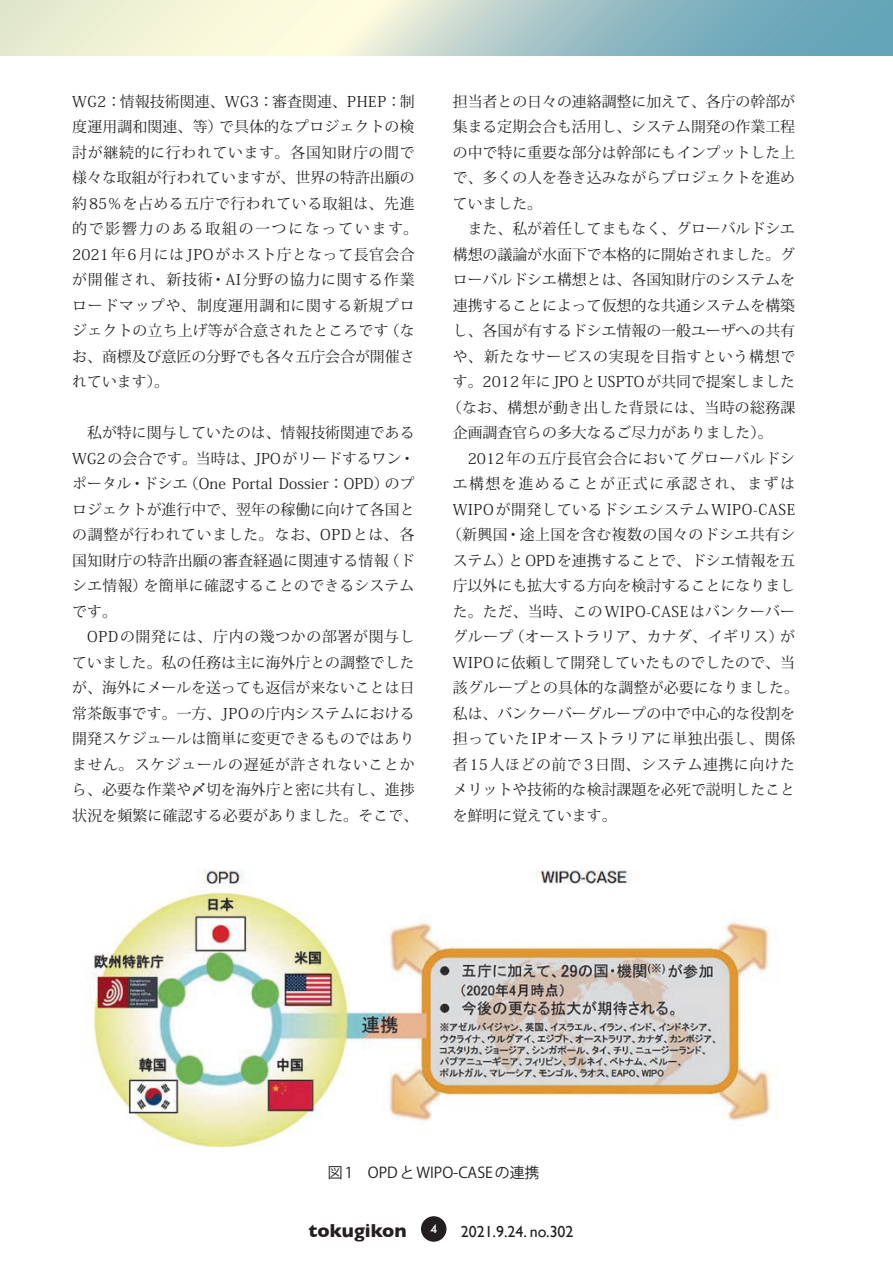
<style>
.page{position:relative;width:893px;height:1263px;background:#fff}
.page>*{position:absolute;margin:0;border:0;box-sizing:border-box;transform-origin:0 0}
.t1{font:700 19.2px "Gill Sans";color:#231f20}
.t2{font:15.9px "Gill Sans";color:#231f20}
.t3{font:14.85px/25.5px "Koz Min Pro";letter-spacing:.005em;color:#231f20}
.t4{font:14.85px/25.5px "Koz Min Pro";letter-spacing:.03em;color:#231f20}
.t5{font:14.85px "Koz Min Pro";letter-spacing:.025em;color:#231f20}
.t6{font:14.85px "Koz Min Pro";letter-spacing:.04em;color:#231f20}
.t7{font:14.85px "Koz Min Pro";letter-spacing:.035em;color:#231f20}
.t8{font:14.85px "Koz Min Pro";letter-spacing:.05em;color:#231f20}
.t9{font:14.85px "Koz Min Pro";letter-spacing:.1em;color:#231f20}
.t10{font:14.85px "Koz Go Pro";color:#231f20}
</style>
<div class="page">
<div style="left:421px;top:1216px;width:25px;height:26px;background:#231f20;border-radius:50%"></div>
<svg style="left:0;top:0;width:892px;height:55px;background:#bdd4cc"></svg>
<img style="left:90px;top:869px;width:681px;height:279px">
<p class="t4" style="left:72px;top:88px;width:347px">WG2：情報技術関連、WG3：審査関連、PHEP：制度運用調和関連、等）で具体的なプロジェクトの検討が継続的に行われています。各国知財庁の間で様々な取組が行われていますが、世界の特許出願の約85％を占める五庁で行われている取組は、先進的で影響力のある取組の一つになっています。<br>2021年6月には JPOがホスト庁となって長官会合が開催され、新技術・AI分野の協力に関する作業ロードマップや、制度運用調和に関する新規プロジェクトの立ち上げ等が合意されたところです（なお、商標及び意匠の分野でも各々五庁会合が開催されています）。</p>
<p class="t3" style="left:72px;top:419px;width:348px">　私が特に関与していたのは、情報技術関連である<br>WG2の会合です。当時は、JPOがリードするワン・ポータル・ドシエ（One Portal Dossier：OPD）のプロジェクトが進行中で、翌年の稼働に向けて各国との調整が行われていました。なお、OPDとは、各国知財庁の特許出願の審査経過に関連する情報（ドシエ情報）を簡単に確認することのできるシステムです。<br>　OPDの開発には、庁内の幾つかの部署が関与していました。私の任務は主に海外庁との調整でしたが、海外にメールを送っても返信が来ないことは日常茶飯事です。一方、JPOの庁内システムにおける開発スケジュールは簡単に変更できるものではありません。スケジュールの遅延が許されないことから、必要な作業や〆切を海外庁と密に共有し、進捗状況を頻繁に確認する必要がありました。そこで、</p>
<p class="t3" style="left:453px;top:88px;width:344px">担当者との日々の連絡調整に加えて、各庁の幹部が</p>
<p class="t3" style="left:453px;top:113px;width:344px">集まる定期会合も活用し、システム開発の作業工程</p>
<p class="t3" style="left:453px;top:139px;width:344px">の中で特に重要な部分は幹部にもインプットした上</p>
<p class="t3" style="left:453px;top:164px;width:344px">で、多くの人を巻き込みながらプロジェクトを進め</p>
<p class="t3" style="left:453px;top:190px;width:91px">ていました。</p>
<p class="t3" style="left:453px;top:215px;width:344px">　また、私が着任してまもなく、グローバルドシエ</p>
<p class="t3" style="left:453px;top:241px;width:344px">構想の議論が水面下で本格的に開始されました。グ</p>
<p class="t3" style="left:453px;top:266px;width:344px">ローバルドシエ構想とは、各国知財庁のシステムを</p>
<p class="t3" style="left:453px;top:292px;width:344px">連携することによって仮想的な共通システムを構築</p>
<p class="t3" style="left:453px;top:317px;width:344px">し、各国が有するドシエ情報の一般ユーザへの共有</p>
<p class="t8" style="left:453px;top:346px;width:344px">や、新たなサービスの実現を目指すという構想で</p>
<p class="t3" style="left:453px;top:369px;width:344px">す。2012年にJPOとUSPTOが共同で提案しました</p>
<p class="t3" style="left:447px;top:394px;width:349px">（なお、構想が動き出した背景には、当時の総務課</p>
<p class="t3" style="left:453px;top:420px;width:321px">企画調査官らの多大なるご尽力がありました）。</p>
<p class="t5" style="left:453px;top:448px;width:344px">　2012年の五庁長官会合においてグローバルドシ</p>
<p class="t9" style="left:453px;top:473px;width:344px">エ構想を進めることが正式に承認され、まずは</p>
<p class="t4" style="left:453px;top:496px;width:344px">WIPOが開発しているドシエシステムWIPO-CASE</p>
<p class="t4" style="left:447px;top:522px;width:349px">（新興国・途上国を含む複数の国々のドシエ共有シ</p>
<p class="t3" style="left:453px;top:547px;width:344px">ステム）とOPDを連携することで、ドシエ情報を五</p>
<p class="t3" style="left:453px;top:573px;width:344px">庁以外にも拡大する方向を検討することになりまし</p>
<p class="t3" style="left:453px;top:598px;width:344px">た。ただ、当時、このWIPO-CASEはバンクーバー</p>
<p class="t5" style="left:453px;top:626px;width:344px">グループ（オーストラリア、カナダ、イギリス）が</p>
<p class="t3" style="left:453px;top:649px;width:344px">WIPOに依頼して開発していたものでしたので、当</p>
<p class="t3" style="left:453px;top:675px;width:348px">該グループとの具体的な調整が必要になりました。</p>
<p class="t3" style="left:453px;top:700px;width:344px">私は、バンクーバーグループの中で中心的な役割を</p>
<p class="t6" style="left:453px;top:728px;width:344px">担っていた IPオーストラリアに単独出張し、関係</p>
<p class="t7" style="left:453px;top:754px;width:344px">者15人ほどの前で 3日間、システム連携に向けた</p>
<p class="t3" style="left:453px;top:777px;width:344px">メリットや技術的な検討課題を必死で説明したこと</p>
<p class="t3" style="left:453px;top:802px;width:165px">を鮮明に覚えています。</p>
<p class="t10" style="left:328px;top:1163px;width:213px">図 1　OPD と WIPO-CASE の連携</p>
<p class="t1" style="left:309px;top:1215px;width:130px">tokugikon <sup>4</sup></p>
<p class="t2" style="left:461px;top:1222px;width:114px">2021.9.24. no.302</p>
</div>
